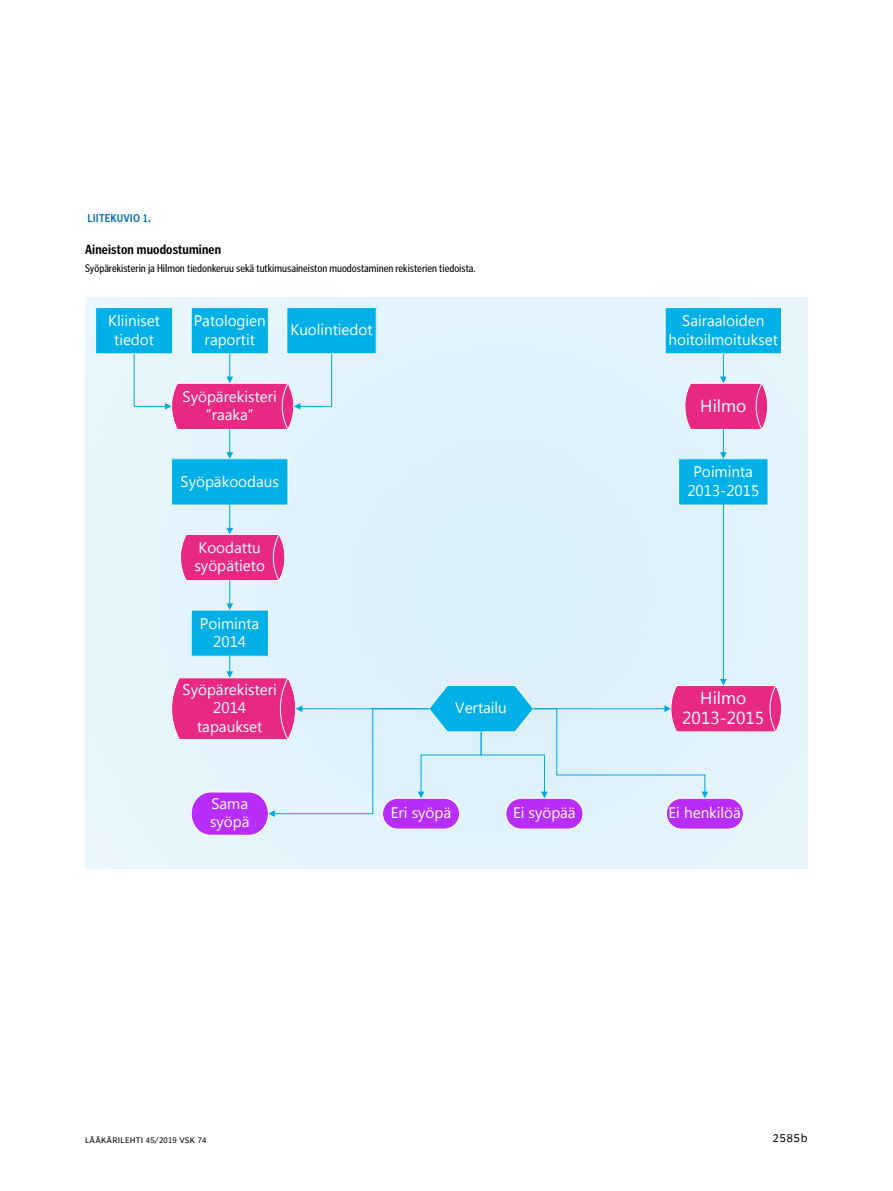
<style>
.page{position:relative;width:893px;height:1191px;background:#fff}
.page>*{position:absolute;margin:0;border:0;box-sizing:border-box;transform-origin:0 0}
.t1{font:17.4px/20.9px "Segoe UI";color:#fff;text-align:center}
.t2{font:15.3px/18.3px "Segoe UI";color:#fff;text-align:center}
.t3{font:700 13.5px "Poynter Gothic Text Cond";color:#000}
.t4{font:11.25px "Poynter Gothic Text Cond";color:#000}
.t5{font:10.5px "Poynter Agate Two Comp";letter-spacing:.065em;color:#0071bb}
.t6{font:10.5px "Poynter Agate Zero";letter-spacing:.1em;color:#000}
.t7{font:7.5px "Poynter Agate Zero";letter-spacing:.03em;color:#000}
</style>
<div class="page">
<div style="left:96px;top:307px;width:77px;height:47px;background:#00b0e6"></div>
<div style="left:95px;top:307px;width:78px;height:47px;border:1px solid #fff"></div>
<div style="left:191px;top:307px;width:77px;height:47px;background:#00b0e6"></div>
<div style="left:191px;top:307px;width:78px;height:47px;border:1px solid #fff"></div>
<div style="left:287px;top:307px;width:89px;height:47px;background:#00b0e6"></div>
<div style="left:287px;top:307px;width:90px;height:47px;border:1px solid #fff"></div>
<div style="left:665px;top:307px;width:116px;height:47px;background:#00b0e6"></div>
<div style="left:665px;top:307px;width:117px;height:47px;border:1px solid #fff"></div>
<div style="left:172px;top:459px;width:116px;height:46px;background:#00b0e6"></div>
<div style="left:679px;top:459px;width:89px;height:46px;background:#00b0e6"></div>
<div style="left:191px;top:610px;width:77px;height:46px;background:#00b0e6"></div>
<svg style="left:134px;top:353px;width:198px;height:106px;background:#e1c0dd"></svg>
<svg style="left:179px;top:505px;width:108px;height:105px;background:#e2a3cc"></svg>
<svg style="left:683px;top:354px;width:87px;height:105px;background:#e2a5cd"></svg>
<hr style="left:723px;top:505px;width:1px;height:175px;background:#00a8dd">
<svg style="left:169px;top:656px;width:614px;height:179px;background:#d3c9ed"></svg>
<p class="t5" style="left:88px;top:212px;width:65px">LIITEKUVIO 1.</p>
<p class="t3" style="left:85px;top:241px;width:138px">Aineiston muodostuminen</p>
<p class="t4" style="left:85px;top:261px;width:392px">Syöpärekisterin ja Hilmon tiedonkeruu sekä tutkimusaineiston muodostaminen rekisterien tiedoista.</p>
<p class="t2" style="left:108px;top:311px;width:53px">Kliiniset tiedot</p>
<p class="t2" style="left:194px;top:311px;width:74px">Patologien raportit</p>
<p class="t2" style="left:290px;top:320px;width:84px">Kuolintiedot</p>
<p class="t2" style="left:669px;top:311px;width:111px">Sairaaloiden hoitoilmoitukset</p>
<p class="t2" style="left:183px;top:386px;width:96px">Syöpärekisteri ”raaka”</p>
<p class="t1" style="left:700px;top:394px;width:47px">Hilmo</p>
<p class="t2" style="left:181px;top:471px;width:100px">Syöpäkoodaus</p>
<p class="t2" style="left:687px;top:462px;width:73px">Poiminta<br>2013-2015</p>
<p class="t2" style="left:195px;top:538px;width:72px;text-align:left">Koodattu syöpätieto</p>
<p class="t2" style="left:200px;top:613px;width:61px">Poiminta<br>2014</p>
<p class="t2" style="left:183px;top:680px;width:96px">Syöpärekisteri<br>2014 tapaukset</p>
<p class="t1" style="left:682px;top:686px;width:84px">Hilmo<br>2013-2015</p>
<p class="t2" style="left:455px;top:698px;width:53px">Vertailu</p>
<p class="t2" style="left:210px;top:794px;width:41px;text-align:left">Sama syöpä</p>
<p class="t2" style="left:391px;top:803px;width:62px">Eri syöpä</p>
<p class="t2" style="left:513px;top:803px;width:64px">Ei syöpää</p>
<p class="t2" style="left:668px;top:803px;width:74px">Ei henkilöä</p>
<p class="t7" style="left:85px;top:1135px;width:123px">LÄÄKÄRILEHTI 45/2019 VSK 74</p>
<p class="t6" style="left:773px;top:1132px;width:37px">2585B</p>
</div>
